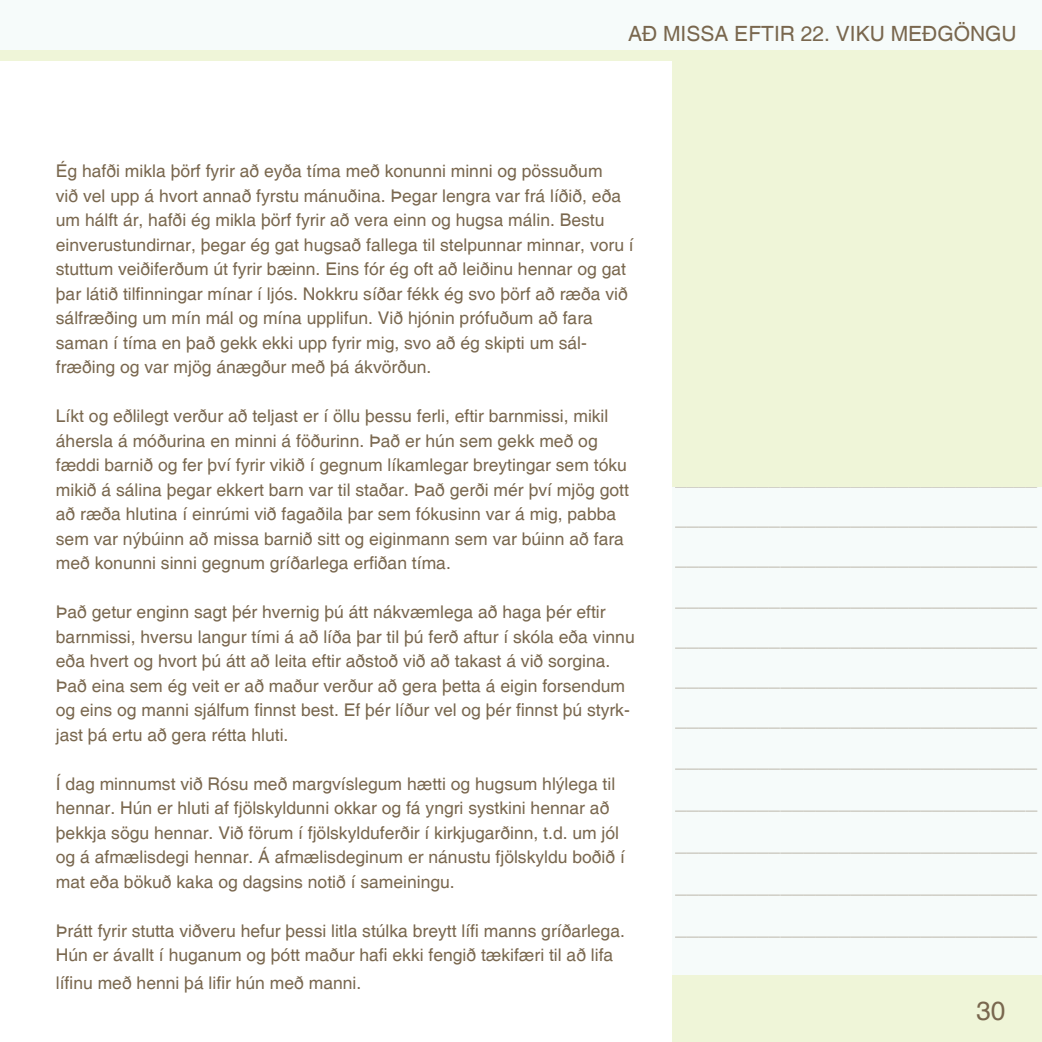
<style>
.page{position:relative;width:1042px;height:1042px;background:#fff}
.page>*{position:absolute;margin:0;border:0;box-sizing:border-box;transform-origin:0 0}
.t1{font:26.25px "Helvetica";color:#79674e}
.t2{font:21px/40.9px "Helvetica";color:#79674e;text-align:justify}
.t3{font:17.5px/24.5px "Helvetica";color:#79674e}
</style>
<div class="page">
<div style="left:672px;top:70px;width:370px;height:972px;background:#f6fbfa"></div>
<div style="left:0;top:0;width:1042px;height:58px;background:#f6fbfa"></div>
<div style="left:0;top:50px;width:1042px;height:10px;background:#eff5d8"></div>
<div style="left:672px;top:58px;width:370px;height:428px;background:#eff5d8"></div>
<div style="left:672px;top:975px;width:370px;height:67px;background:#eff5d8"></div>
<p class="t2" style="left:628px;top:14px;width:390px">AÐ MISSA EFTIR 22. VIKU MEÐGÖNGU</p>
<p class="t3" style="left:56px;top:159px;width:579px">Ég hafði mikla þörf fyrir að eyða tíma með konunni minni og pössuðum<br>við vel upp á hvort annað fyrstu mánuðina. Þegar lengra var frá líðið, eða um hálft ár, hafði ég mikla þörf fyrir að vera einn og hugsa málin. Bestu einverustundirnar, þegar ég gat hugsað fallega til stelpunnar minnar, voru í stuttum veiðiferðum út fyrir bæinn. Eins fór ég oft að leiðinu hennar og gat þar látið tilfinningar mínar í ljós. Nokkru síðar fékk ég svo þörf að ræða við sálfræðing um mín mál og mína upplifun. Við hjónin prófuðum að fara saman í tíma en það gekk ekki upp fyrir mig, svo að ég skipti um sál&shy;fræðing og var mjög ánægður með þá ákvörðun.</p>
<p class="t3" style="left:56px;top:404px;width:574px">Líkt og eðlilegt verður að teljast er í öllu þessu ferli, eftir barnmissi, mikil áhersla á móðurina en minni á föðurinn. Það er hún sem gekk með og fæddi barnið og fer því fyrir vikið í gegnum líkamlegar breytingar sem tóku mikið á sálina þegar ekkert barn var til staðar. Það gerði mér því mjög gott að ræða hlutina í einrúmi við fagaðila þar sem fókusinn var á mig, pabba sem var nýbúinn að missa barnið sitt og eiginmann sem var búinn að fara með konunni sinni gegnum gríðarlega erfiðan tíma.</p>
<p class="t3" style="left:56px;top:600px;width:580px">Það getur enginn sagt þér hvernig þú átt nákvæmlega að haga þér eftir barnmissi, hversu langur tími á að líða þar til þú ferð aftur í skóla eða vinnu eða hvert og hvort þú átt að leita eftir aðstoð við að takast á við sorgina.<br>Það eina sem ég veit er að maður verður að gera þetta á eigin forsendum og eins og manni sjálfum finnst best. Ef þér líður vel og þér finnst þú styrk&shy;jast þá ertu að gera rétta hluti.</p>
<p class="t3" style="left:56px;top:772px;width:570px">Í dag minnumst við Rósu með margvíslegum hætti og hugsum hlýlega til hennar. Hún er hluti af fjölskyldunni okkar og fá yngri systkini hennar að þekkja sögu hennar. Við förum í fjölskylduferðir í kirkjugarðinn, t.d. um jól og á afmælisdegi hennar. Á afmælisdeginum er nánustu fjölskyldu boðið í mat eða bökuð kaka og dagsins notið í sameiningu.</p>
<p class="t3" style="left:56px;top:919px;width:570px">Þrátt fyrir stutta viðveru hefur þessi litla stúlka breytt lífi manns gríðarlega.<br>Hún er ávallt í huganum og þótt maður hafi ekki fengið tækifæri til að lifa</p>
<p class="t3" style="left:56px;top:971px;width:307px">lífinu með henni þá lifir hún með manni.</p>
<p class="t2" style="left:675px;top:458px;width:364px">_______________________________ _______________________________ _______________________________ _______________________________ _______________________________ _______________________________ _______________________________ _______________________________ _______________________________ _______________________________ _______________________________ _______________________________</p>
<h1 class="t1" style="left:976px;top:995px;width:31px">30</h1>
</div>
